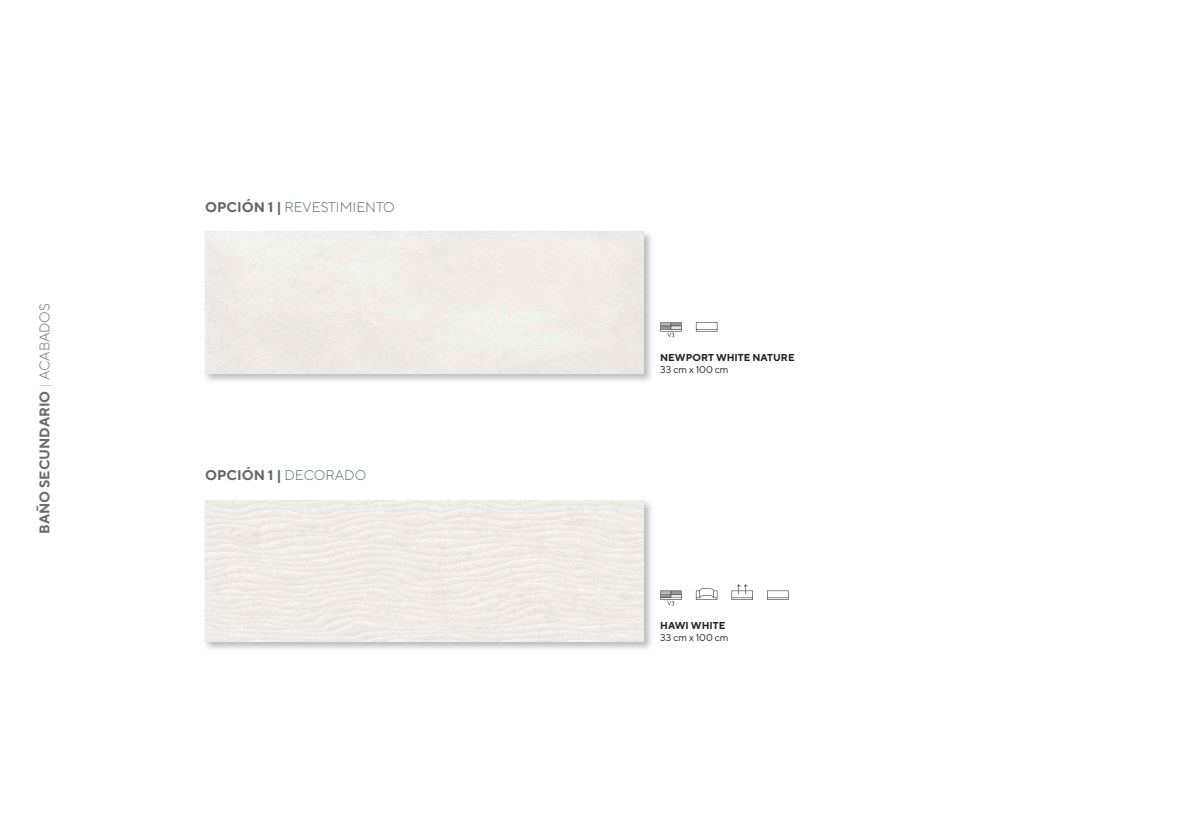
<style>
.page{position:relative;width:1191px;height:837px;background:#fff}
.page>*{position:absolute;margin:0;border:0;box-sizing:border-box;transform-origin:0 0}
.t1{font:700 14px "TT Norms";color:#676c72}
.t2{font:300 14px "TT Norms";color:#5f676e}
.t3{font:700 14px "TT Norms";color:#5f676e}
.t4{font:700 10px "TT Norms";color:#231f20}
.t5{font:10px "TT Norms";color:#231f20}
.s1{font-weight:100}
.s2{font-weight:300}
.s3{font-weight:700}
</style>
<div class="page">
<div style="left:203px;top:498px;width:451px;height:154px;background:#231f20;opacity:.3"></div>
<div style="left:205px;top:500px;width:438px;height:141px;background:#f0ece7"></div>
<div style="left:203px;top:230px;width:451px;height:153px;background:#231f20;opacity:.3"></div>
<div style="left:205px;top:232px;width:438px;height:141px;background:#f0ece8"></div>
<svg style="left:660px;top:322px;width:21px;height:15px"></svg>
<svg style="left:696px;top:322px;width:21px;height:9px"></svg>
<svg style="left:731px;top:584px;width:22px;height:15px"></svg>
<svg style="left:696px;top:588px;width:21px;height:11px"></svg>
<svg style="left:660px;top:590px;width:21px;height:15px"></svg>
<svg style="left:767px;top:590px;width:21px;height:9px"></svg>
<h1 class="t1" style="left:36px;top:533px;width:232px;rotate:-90deg">BAÑO SECUNDARIO <span class="s1">|</span> <span class="s2">ACABADOS</span></h1>
<h1 class="t2" style="left:205px;top:198px;width:191px"><span class="s3">OPCIÓN 1 |</span> REVESTIMIENTO</h1>
<h1 class="t3" style="left:205px;top:466px;width:163px">OPCIÓN 1 | <span class="s2">DECORADO</span></h1>
<p class="t4" style="left:660px;top:351px;width:136px">NEWPORT WHITE NATURE</p>
<p class="t5" style="left:660px;top:363px;width:70px">33 cm x 100 cm</p>
<p class="t4" style="left:660px;top:619px;width:67px">HAWI WHITE</p>
<p class="t5" style="left:660px;top:631px;width:70px">33 cm x 100 cm</p>
</div>
